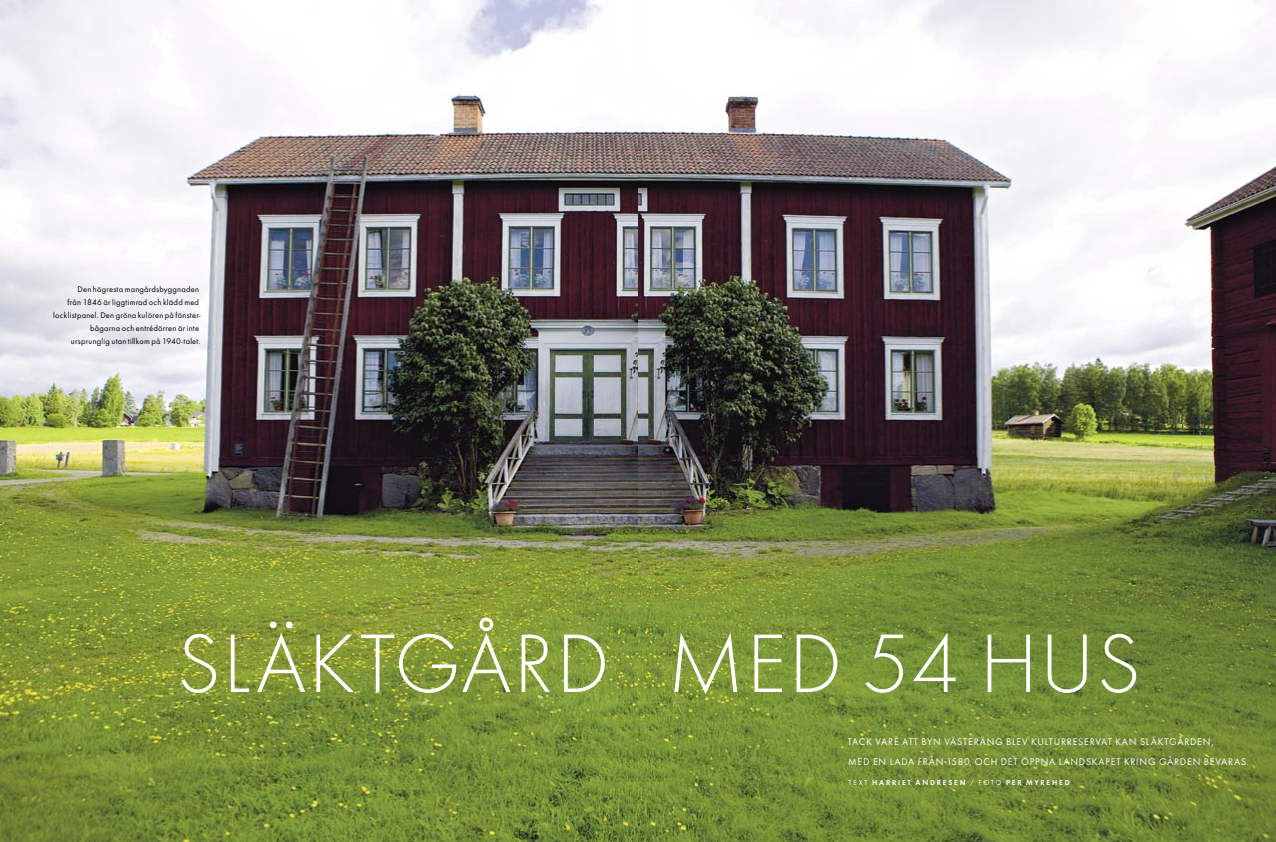
<style>
.page{position:relative;width:1276px;height:842px;background:#fff}
.page>*{position:absolute;margin:0;border:0;box-sizing:border-box;transform-origin:0 0}
.ingress{font:300 86px "Futura T";letter-spacing:.025em;color:#fff}
.ingress-2{font:10px/20px "Futura T";letter-spacing:.075em;color:#fff}
.futuraT-bildtext{font:8.5px/13px "Futura T";letter-spacing:.025em;color:#000;text-align:right}
.skribent_fotograf{font:600 7.5px "Futura T";letter-spacing:.235em;color:#fff}
.s1{font-weight:400}
</style>
<div class="page">
<img style="left:0;top:0;width:1276px;height:842px">
<p class="futuraT-bildtext" style="left:53px;top:282px;width:149px">Den högresta mangårdsbyggnaden<br>från 1846 är liggtimrad och klädd med locklistpanel. Den gröna kulören på fönster&shy;bågarna och entrédörren är inte ursprunglig utan tillkom på 1940-talet.</p>
<p class="ingress" style="left:177px;top:613px;width:965px">SLÄKTGÅRD MED 54 HUS</p>
<p class="ingress-2" style="left:847px;top:731px;width:403px">TACK VARE ATT BYN VÄSTERÄNG BLEV KULTURRESERVAT KAN SLÄKTGÅRDEN,<br>MED EN LADA FRÅN 1580, OCH DET ÖPPNA LANDSKAPET KRING GÅRDEN BEVARAS.</p>
<p class="skribent_fotograf" style="left:848px;top:778px;width:223px"><span class="s1">TEXT</span> HARRIET ANDRESEN <span class="s1">/ FOTO</span> PER MYREHED</p>
</div>
